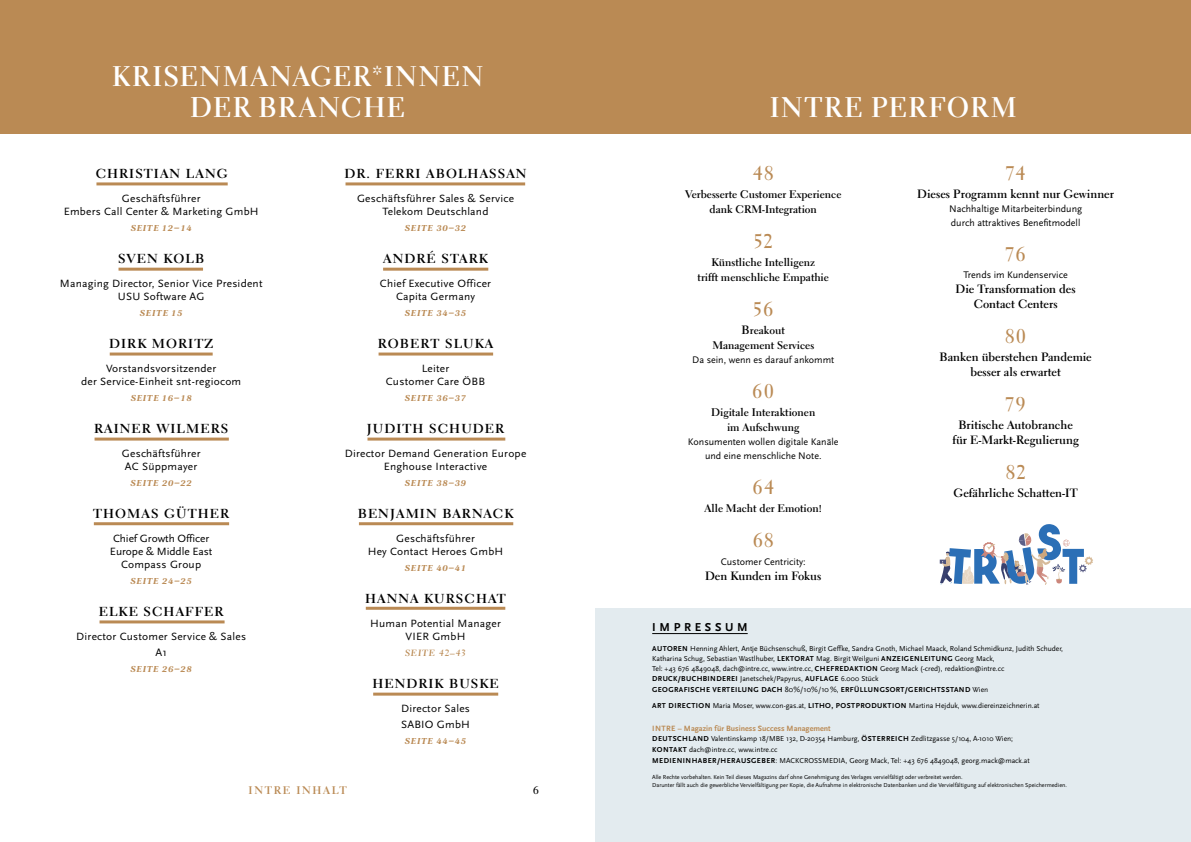
<style>
.page{position:relative;width:1191px;height:842px;background:#fff}
.page>*{position:absolute;margin:0;border:0;box-sizing:border-box;transform-origin:0 0}
.t1{font:28.8px/30.8px "Electra LT Std Bold Display";letter-spacing:.095em;color:#fff;text-align:center}
.t2{font:20px "Electra LT Std Bold Display";letter-spacing:.1em;color:#ba8a54}
.t3{font:700 13px "Electra LT Std";letter-spacing:.08em;color:#000}
.t4{font:700 12px/15px "Electra LT Std";color:#000;text-align:center}
.t5{font:700 12px "Scala Sans Pro";letter-spacing:.305em;color:#000}
.t6{font:11px/13px "Scala Sans Pro";letter-spacing:.02em;color:#000;text-align:center}
.t7{font:700 11px/15px "Electra LT Std";color:#000;text-align:center}
.t8{font:11px/13px "Scala Sans Pro";letter-spacing:-.005em;color:#000;text-align:center}
.t9{font:700 11px "Electra LT Std";letter-spacing:.15em;color:#ba8a54}
.t10{font:10px/14px "Scala Sans Pro";color:#000;text-align:center}
.t11{font:italic 700 9px "Corda";letter-spacing:.08em;color:#ba8a54}
.t12{font:9px "Electra LT Std Bold Cursive";letter-spacing:.08em;color:#ba8a54}
.t13{font:700 8px "Scala Sans Pro";color:#ba8a54}
.t14{font:7.5px/10.3px "Scala Sans Pro";color:#000}
.t15{font:6px/8px "Scala Sans Pro";color:#000}
.s1{font-size:12px}
.s2{font-weight:700}
.s3{font-size:8px}
</style>
<div class="page">
<div style="left:0;top:0;width:1191px;height:133px;background:#ba8a54"></div>
<div style="left:595px;top:609px;width:596px;height:233px;background:#e3ebef"></div>
<hr style="left:652px;top:633px;width:95px;height:1px;background:#000">
<hr style="left:96px;top:182px;width:132px;height:3px;background:#ba8a54">
<hr style="left:118px;top:268px;width:85px;height:3px;background:#ba8a54">
<hr style="left:110px;top:352px;width:103px;height:3px;background:#ba8a54">
<hr style="left:94px;top:522px;width:135px;height:3px;background:#ba8a54">
<hr style="left:345px;top:182px;width:180px;height:3px;background:#ba8a54">
<hr style="left:99px;top:620px;width:126px;height:3px;background:#ba8a54">
<hr style="left:383px;top:268px;width:105px;height:3px;background:#ba8a54">
<hr style="left:378px;top:352px;width:115px;height:3px;background:#ba8a54">
<hr style="left:367px;top:438px;width:138px;height:3px;background:#ba8a54">
<hr style="left:359px;top:522px;width:154px;height:3px;background:#ba8a54">
<hr style="left:366px;top:607px;width:139px;height:3px;background:#ba8a54">
<hr style="left:373px;top:693px;width:125px;height:3px;background:#ba8a54">
<hr style="left:95px;top:438px;width:134px;height:3px;background:#ba8a54">
<svg style="left:939px;top:524px;width:154px;height:61px"></svg>
<h1 class="t1" style="left:113px;top:61px;width:371px">KRISENMANAGER*INNEN<br>DER BRANCHE</h1>
<h3 class="t3" style="left:96px;top:166px;width:134px">CHRISTIAN LANG</h3>
<h3 class="t6" style="left:64px;top:192px;width:196px">Geschäftsführer<br>Embers Call Center &amp; Marketing GmbH</h3>
<p class="t11" style="left:131px;top:222px;width:62px">SEITE 12–14</p>
<h3 class="t3" style="left:118px;top:251px;width:88px">SVEN KOLB</h3>
<h3 class="t6" style="left:60px;top:277px;width:204px">Managing Director, Senior Vice President<br>USU Software AG</h3>
<p class="t11" style="left:140px;top:307px;width:44px">SEITE 15</p>
<h3 class="t3" style="left:109px;top:336px;width:105px">DIRK MORITZ</h3>
<h3 class="t6" style="left:81px;top:362px;width:162px">Vorstandsvorsitzender<br>der Service-Einheit snt-regiocom</h3>
<p class="t11" style="left:131px;top:392px;width:62px">SEITE 16–18</p>
<h3 class="t3" style="left:94px;top:421px;width:135px">RAINER WILMERS</h3>
<h3 class="t6" style="left:122px;top:447px;width:80px;text-align:left">Geschäftsführer<br>AC Süppmayer</h3>
<p class="t11" style="left:130px;top:477px;width:63px">SEITE 20–22</p>
<h3 class="t3" style="left:93px;top:506px;width:137px">THOMAS GÜTHER</h3>
<h3 class="t8" style="left:110px;top:532px;width:104px">Chief Growth Officer<br>Europe &amp; Middle East<br>Compass Group</h3>
<p class="t11" style="left:130px;top:575px;width:63px">SEITE 24–25</p>
<h3 class="t3" style="left:99px;top:604px;width:126px">ELKE SCHAFFER</h3>
<h3 class="t6" style="left:76px;top:629px;width:171px;line-height:16px">Director Customer Service &amp; Sales<br>A1</h3>
<p class="t11" style="left:130px;top:663px;width:63px">SEITE 26–28</p>
<h3 class="t3" style="left:344px;top:166px;width:184px">DR. FERRI ABOLHASSAN</h3>
<h3 class="t6" style="left:357px;top:192px;width:158px">Geschäftsführer Sales &amp; Service<br>Telekom Deutschland</h3>
<p class="t11" style="left:405px;top:222px;width:63px">SEITE 30–32</p>
<h3 class="t3" style="left:383px;top:251px;width:106px">ANDRÉ STARK</h3>
<h3 class="t6" style="left:380px;top:277px;width:113px">Chief Executive Officer<br>Capita Germany</h3>
<p class="t11" style="left:405px;top:307px;width:63px">SEITE 34–35</p>
<h3 class="t3" style="left:378px;top:336px;width:117px">ROBERT SLUKA</h3>
<h3 class="t6" style="left:386px;top:362px;width:101px">Leiter<br>Customer Care ÖBB</h3>
<p class="t11" style="left:405px;top:392px;width:63px">SEITE 36–37</p>
<h3 class="t3" style="left:367px;top:421px;width:139px">JUDITH SCHUDER</h3>
<h3 class="t6" style="left:345px;top:447px;width:183px">Director Demand Generation Europe<br>Enghouse Interactive</h3>
<p class="t11" style="left:405px;top:477px;width:63px">SEITE 38–39</p>
<h3 class="t3" style="left:358px;top:506px;width:157px">BENJAMIN BARNACK</h3>
<h3 class="t6" style="left:368px;top:532px;width:137px">Geschäftsführer<br>Hey Contact Heroes GmbH</h3>
<p class="t11" style="left:405px;top:562px;width:63px">SEITE 40–41</p>
<h3 class="t3" style="left:365px;top:591px;width:142px">HANNA KURSCHAT</h3>
<h3 class="t6" style="left:370px;top:617px;width:132px">Human Potential Manager<br>VIER GmbH</h3>
<p class="t12" style="left:405px;top:648px;width:63px">SEITE 42–43</p>
<h3 class="t3" style="left:372px;top:676px;width:128px">HENDRIK BUSKE</h3>
<h3 class="t6" style="left:401px;top:701px;width:71px;line-height:16px;text-align:left">Director Sales<br>SABIO GmbH</h3>
<p class="t11" style="left:405px;top:735px;width:63px">SEITE 44–45</p>
<h3 class="t9" style="left:249px;top:783px;width:100px">INTRE INHALT</h3>
<h3 class="t7" style="left:533px;top:782px;width:7px">6</h3>
<h1 class="t1" style="left:770px;top:92px;width:247px">INTRE PERFORM</h1>
<h2 class="t2" style="left:753px;top:161px;width:22px">48</h2>
<h3 class="t7" style="left:685px;top:187px;width:158px">Verbesserte Customer Experience dank CRM-Integration</h3>
<h2 class="t2" style="left:754px;top:229px;width:20px">52</h2>
<h3 class="t7" style="left:697px;top:255px;width:133px">Künstliche Intelligenz<br>trifft menschliche Empathie</h3>
<h2 class="t2" style="left:753px;top:297px;width:21px">56</h2>
<h3 class="t7" style="left:712px;top:323px;width:103px"><span class="s1">B</span>reakout<br>Management Services</h3>
<h3 class="t10" style="left:692px;top:353px;width:143px">Da sein, wenn es darauf ankommt</h3>
<h2 class="t2" style="left:752px;top:379px;width:23px">60</h2>
<h3 class="t7" style="left:711px;top:405px;width:106px">Digitale Interaktionen im Aufschwung</h3>
<h3 class="t10" style="left:688px;top:435px;width:152px">Konsumenten wollen digitale Kanäle und eine menschliche Note.</h3>
<h2 class="t2" style="left:753px;top:475px;width:22px">64</h2>
<h3 class="t7" style="left:704px;top:501px;width:119px">Alle Macht der Emotion!</h3>
<h2 class="t2" style="left:753px;top:528px;width:22px">68</h2>
<h3 class="t10" style="left:721px;top:555px;width:86px">Customer Centricity:</h3>
<h3 class="t4" style="left:705px;top:568px;width:118px">Den Kunden im Fokus</h3>
<h3 class="t5" style="left:652px;top:620px;width:97px">IMPRESSUM</h3>
<h2 class="t2" style="left:1006px;top:161px;width:21px">74</h2>
<h3 class="t4" style="left:917px;top:186px;width:198px">Dieses Programm kennt nur Gewinner</h3>
<h3 class="t10" style="left:949px;top:202px;width:135px;text-align:left">Nachhaltige Mitarbeiterbindung durch attraktives Benefitmodell</h3>
<h2 class="t2" style="left:1006px;top:242px;width:21px">76</h2>
<h3 class="t10" style="left:963px;top:268px;width:106px">Trends im Kundenservice</h3>
<h3 class="t4" style="left:955px;top:281px;width:122px">Die Transformation des<br>Contact Centers</h3>
<h2 class="t2" style="left:1005px;top:324px;width:22px">80</h2>
<h3 class="t4" style="left:939px;top:349px;width:154px">Banken überstehen Pandemie besser als erwartet</h3>
<h2 class="t2" style="left:1006px;top:392px;width:21px">79</h2>
<h3 class="t4" style="left:952px;top:417px;width:128px">Britische Autobranche für E-Markt-Regulierung</h3>
<h2 class="t2" style="left:1006px;top:460px;width:21px">82</h2>
<h3 class="t4" style="left:953px;top:485px;width:125px">Gefährliche Schatten-IT</h3>
<p class="t14" style="left:652px;top:643px;width:412px"><span class="s2">AUTOREN</span> Henning Ahlert, Antje Büchsenschuß, Birgit Geffke, Sandra Gnoth, Michael Maack, Roland Schmidkunz, Judith Schuder, Katharina Schug, Sebastian Wastlhuber, <span class="s2">LEKTORAT</span> Mag. Birgit Weilguni <span class="s2">ANZEIGENLEITUNG</span> Georg Mack,<br>Tel: +43 676 4849048, dach@intre.cc, www.intre.cc, <span class="s2">CHEFREDAKTION</span> Georg Mack (-cred), redaktion@intre.cc <span class="s2">DRUCK/BUCHBINDEREI</span> Janetschek/Papyrus, <span class="s2">AUFLAGE</span> 6.000 Stück<br><span class="s2">GEOGRAFISCHE VERTEILUNG DACH</span> <span class="s3">80%/10%/10%</span>, <span class="s2">ERFÜLLUNGSORT/GERICHTSSTAND</span> Wien</p>
<p class="t14" style="left:652px;top:701px;width:389px"><span class="s2">ART DIRECTION</span> Maria Moser, www.con-gas.at, <span class="s2">LITHO, POSTPRODUKTION</span> Martina Hejduk, www.diereinzeichnerin.at</p>
<p class="t13" style="left:652px;top:724px;width:180px">INTRE – Magazin für Business Success Management</p>
<p class="t14" style="left:652px;top:733px;width:379px;line-height:10.8px"><span class="s2">DEUTSCHLAND</span> Valentinskamp 18/MBE 132, D-20354 Hamburg, <span class="s2">ÖSTERREICH</span> Zedlitzgasse 5/104, A-1010 Wien;<br><span class="s2">KONTAKT</span> dach@intre.cc, www.intre.cc<br><span class="s2">MEDIENINHABER/HERAUSGEBER</span>: MACKCROSSMEDIA, Georg Mack, Tel: +43 676 4849048, georg.mack@mack.at</p>
<p class="t15" style="left:652px;top:773px;width:416px">Alle Rechte vorbehalten. Kein Teil dieses Magazins darf ohne Genehmigung des Verlages vervielfältigt oder verbreitet werden.<br>Darunter fällt auch die gewerbliche Vervielfältigung per Kopie, die Aufnahme in elektronische Datenbanken und die Vervielfältigung auf elektronischen Speichermedien.</p>
</div>
